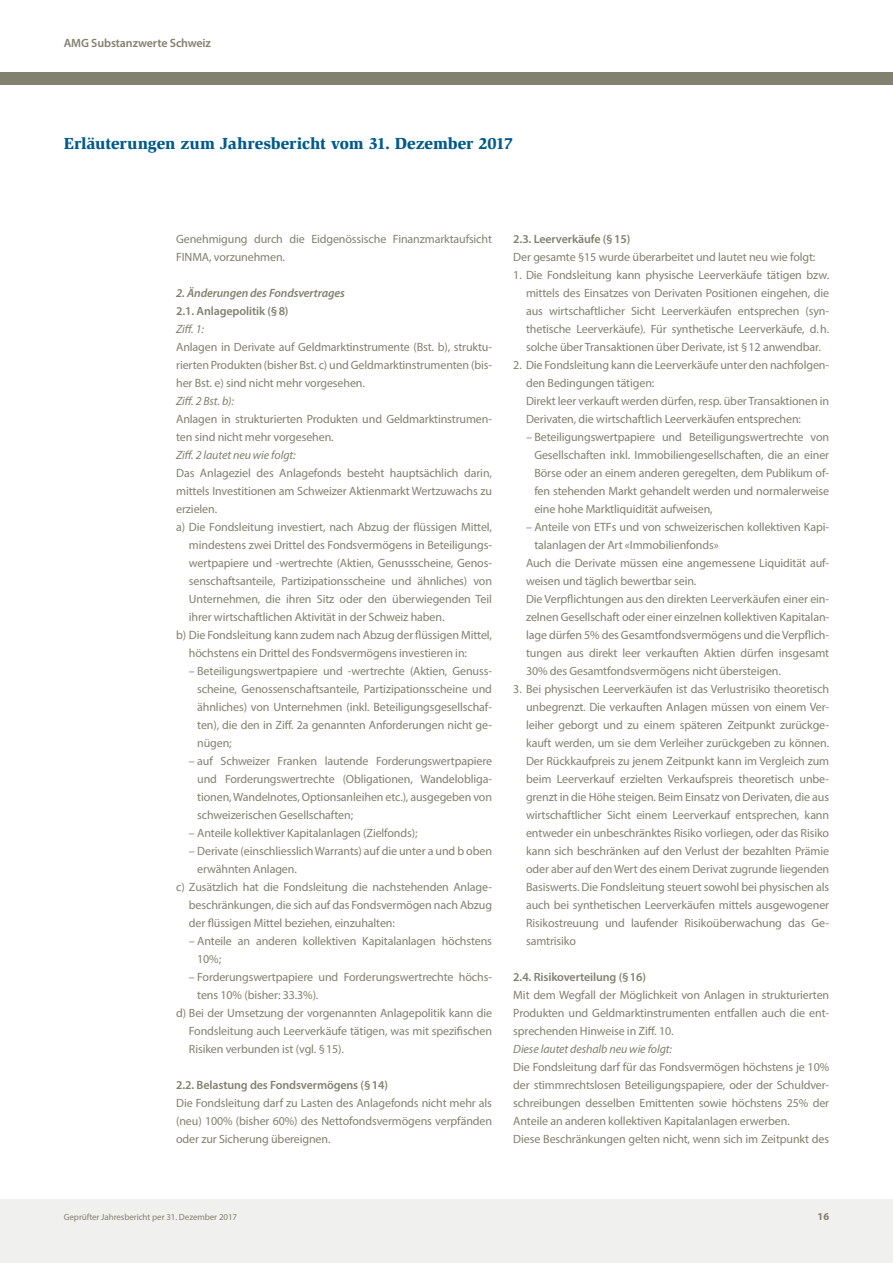
<style>
.page{position:relative;width:893px;height:1263px;background:#fff}
.page>*{position:absolute;margin:0;border:0;box-sizing:border-box;transform-origin:0 0}
.t1{font:900 16.5px "Slimbach";letter-spacing:-.005em;color:#005b8d}
.t2{font:12px/18px "Myriad Pro";letter-spacing:-.01em;color:#82806e;text-align:justify}
.t3{font:600 12px "Myriad Pro";letter-spacing:-.01em;color:#82806e}
.t4{font:italic 12px "Myriad Pro";letter-spacing:-.01em;color:#82806e}
.t5{font:italic 600 12px "Myriad Pro";letter-spacing:-.01em;color:#82806e}
.t6{font:700 10.5px "Myriad Pro";color:#82806e}
.t7{font:9px "Myriad Pro";letter-spacing:-.01em;color:#82806e}
</style>
<div class="page">
<div style="left:0;top:1199px;width:893px;height:64px;background:#f0f1ee"></div>
<div style="left:0;top:72px;width:893px;height:13px;background:#82806e"></div>
<p class="t3" style="left:64px;top:36px;width:149px">AMG Substanzwerte Schweiz</p>
<h1 class="t1" style="left:64px;top:133px;width:451px">Erläuterungen zum Jahresbericht vom 31. Dezember 2017</h1>
<p class="t2" style="left:176px;top:230px;width:317px">Genehmigung durch die Eidgenössische Finanzmarktaufsicht<br>FINMA, vorzunehmen.</p>
<p class="t5" style="left:176px;top:285px;width:170px">2. Änderungen des Fondsvertrages</p>
<p class="t3" style="left:176px;top:303px;width:114px">2.1. Anlagepolitik (§8)</p>
<p class="t4" style="left:176px;top:321px;width:29px">Ziff. 1:</p>
<p class="t2" style="left:176px;top:338px;width:317px">Anlagen in Derivate auf Geldmarktinstrumente (Bst. b), struktu&shy;rierten Produkten (bisher Bst. c) und Geldmarktinstrumenten (bis&shy;her Bst. e) sind nicht mehr vorgesehen.</p>
<p class="t4" style="left:176px;top:393px;width:59px">Ziff. 2 Bst. b):</p>
<p class="t2" style="left:176px;top:410px;width:317px">Anlagen in strukturierten Produkten und Geldmarktinstrumen&shy;ten sind nicht mehr vorgesehen.</p>
<p class="t4" style="left:176px;top:447px;width:121px">Ziff. 2 lautet neu wie folgt:</p>
<p class="t2" style="left:176px;top:464px;width:317px">Das Anlageziel des Anlagefonds besteht hauptsächlich darin,</p>
<p class="t2" style="left:176px;top:482px;width:317px">mittels Investitionen am Schweizer Aktienmarkt Wertzuwachs zu</p>
<p class="t2" style="left:176px;top:500px;width:43px">erzielen.</p>
<p class="t2" style="left:176px;top:518px;width:317px">a) Die Fondsleitung investiert, nach Abzug der flüssigen Mittel,</p>
<p class="t2" style="left:189px;top:536px;width:305px">mindestens zwei Drittel des Fondsvermögens in Beteiligungs-</p>
<p class="t2" style="left:189px;top:554px;width:305px">wertpapiere und -wertrechte (Aktien, Genussscheine, Genos-</p>
<p class="t2" style="left:189px;top:572px;width:305px">senschaftsanteile, Partizipationsscheine und ähnliches) von</p>
<p class="t2" style="left:189px;top:590px;width:305px">Unternehmen, die ihren Sitz oder den überwiegenden Teil</p>
<p class="t2" style="left:189px;top:608px;width:257px">ihrer wirtschaftlichen Aktivität in der Schweiz haben.</p>
<p class="t2" style="left:176px;top:626px;width:317px">b) Die Fondsleitung kann zudem nach Abzug der flüssigen Mittel,</p>
<p class="t2" style="left:189px;top:644px;width:280px">höchstens ein Drittel des Fondsvermögens investieren in:</p>
<p class="t2" style="left:197px;top:662px;width:296px;text-indent:-8px">– Beteiligungswertpapiere und -wertrechte (Aktien, Genuss&shy;scheine, Genossenschaftsanteile, Partizipationsscheine und ähnliches) von Unternehmen (inkl. Beteiligungsgesellschaf&shy;ten), die den in Ziff. 2a genannten Anforderungen nicht ge&shy;nügen;</p>
<p class="t2" style="left:197px;top:752px;width:296px;text-indent:-8px">– auf Schweizer Franken lautende Forderungswertpapiere und Forderungswertrechte (Obligationen, Wandelobliga&shy;tionen, Wandelnotes, Optionsanleihen etc.), ausgegeben von schweizerischen Gesellschaften;</p>
<p class="t2" style="left:189px;top:824px;width:230px">– Anteile kollektiver Kapitalanlagen (Zielfonds);</p>
<p class="t2" style="left:189px;top:842px;width:305px">– Derivate (einschliesslich Warrants) auf die unter a und b oben</p>
<p class="t2" style="left:197px;top:860px;width:101px">erwähnten Anlagen.</p>
<p class="t2" style="left:176px;top:878px;width:317px">c) Zusätzlich hat die Fondsleitung die nachstehenden Anlage-</p>
<p class="t2" style="left:189px;top:896px;width:305px">beschränkungen, die sich auf das Fondsvermögen nach Abzug</p>
<p class="t2" style="left:189px;top:914px;width:208px">der flüssigen Mittel beziehen, einzuhalten:</p>
<p class="t2" style="left:197px;top:932px;width:296px;text-indent:-8px">– Anteile an anderen kollektiven Kapitalanlagen höchstens<br>10%;</p>
<p class="t2" style="left:189px;top:968px;width:305px">– Forderungswertpapiere und Forderungswertrechte höchs-</p>
<p class="t2" style="left:197px;top:986px;width:123px">tens 10% (bisher: 33.3%).</p>
<p class="t2" style="left:176px;top:1004px;width:317px">d) Bei der Umsetzung der vorgenannten Anlagepolitik kann die</p>
<p class="t2" style="left:189px;top:1022px;width:305px">Fondsleitung auch Leerverkäufe tätigen, was mit spezifischen</p>
<p class="t2" style="left:189px;top:1040px;width:157px">Risiken verbunden ist (vgl. §15).</p>
<p class="t3" style="left:176px;top:1077px;width:213px">2.2. Belastung des Fondsvermögens (§14)</p>
<p class="t2" style="left:176px;top:1094px;width:317px">Die Fondsleitung darf zu Lasten des Anlagefonds nicht mehr als (neu) 100% (bisher 60%) des Nettofondsvermögens verpfänden oder zur Sicherung übereignen.</p>
<p class="t3" style="left:513px;top:231px;width:118px">2.3. Leerverkäufe (§15)</p>
<p class="t2" style="left:513px;top:248px;width:304px">Der gesamte §15 wurde überarbeitet und lautet neu wie folgt:</p>
<p class="t2" style="left:526px;top:266px;width:305px;text-indent:-13px">1. Die Fondsleitung kann physische Leerverkäufe tätigen bzw. mittels des Einsatzes von Derivaten Positionen eingehen, die aus wirtschaftlicher Sicht Leerverkäufen entsprechen (syn&shy;thetische Leerverkäufe). Für synthetische Leerverkäufe, d.h. solche über Transaktionen über Derivate, ist §12 anwendbar.</p>
<p class="t2" style="left:526px;top:356px;width:305px;text-align:left;text-indent:-13px">2. Die Fondsleitung kann die Leerverkäufe unter den nachfolgen&shy;den Bedingungen tätigen:<br>Direkt leer verkauft werden dürfen, resp. über Transaktionen in Derivaten, die wirtschaftlich Leerverkäufen entsprechen:</p>
<p class="t2" style="left:534px;top:428px;width:296px;text-indent:-8px">– Beteiligungswertpapiere und Beteiligungswertrechte von Gesellschaften inkl. Immobiliengesellschaften, die an einer Börse oder an einem anderen geregelten, dem Publikum of&shy;fen stehenden Markt gehandelt werden und normalerweise eine hohe Marktliquidität aufweisen,</p>
<p class="t2" style="left:526px;top:518px;width:305px">– Anteile von ETFs und von schweizerischen kollektiven Kapi-</p>
<p class="t2" style="left:534px;top:536px;width:186px">talanlagen der Art «Immobilienfonds»</p>
<p class="t2" style="left:526px;top:554px;width:305px">Auch die Derivate müssen eine angemessene Liquidität auf-</p>
<p class="t2" style="left:526px;top:572px;width:172px">weisen und täglich bewertbar sein.</p>
<p class="t2" style="left:526px;top:590px;width:305px">Die Verpflichtungen aus den direkten Leerverkäufen einer ein-</p>
<p class="t2" style="left:526px;top:608px;width:305px">zelnen Gesellschaft oder einer einzelnen kollektiven Kapitalan-</p>
<p class="t2" style="left:526px;top:626px;width:305px">lage dürfen 5% des Gesamtfondsvermögens und die Verpflich-</p>
<p class="t2" style="left:526px;top:644px;width:305px">tungen aus direkt leer verkauften Aktien dürfen insgesamt</p>
<p class="t2" style="left:526px;top:662px;width:256px">30% des Gesamtfondsvermögens nicht übersteigen.</p>
<p class="t2" style="left:526px;top:680px;width:305px;text-indent:-13px">3. Bei physischen Leerverkäufen ist das Verlustrisiko theoretisch unbegrenzt. Die verkauften Anlagen müssen von einem Ver&shy;leiher geborgt und zu einem späteren Zeitpunkt zurückge&shy;kauft werden, um sie dem Verleiher zurückgeben zu können.<br>Der Rückkaufpreis zu jenem Zeitpunkt kann im Vergleich zum beim Leerverkauf erzielten Verkaufspreis theoretisch unbe&shy;grenzt in die Höhe steigen. Beim Einsatz von Derivaten, die aus wirtschaftlicher Sicht einem Leerverkauf entsprechen, kann entweder ein unbeschränktes Risiko vorliegen, oder das Risiko kann sich beschränken auf den Verlust der bezahlten Prämie oder aber auf den Wert des einem Derivat zugrunde liegenden Basiswerts. Die Fondsleitung steuert sowohl bei physischen als auch bei synthetischen Leerverkäufen mittels ausgewogener Risikostreuung und laufender Risikoüberwachung das Ge&shy;samtrisiko</p>
<p class="t3" style="left:513px;top:969px;width:134px">2.4. Risikoverteilung (§16)</p>
<p class="t2" style="left:513px;top:986px;width:317px">Mit dem Wegfall der Möglichkeit von Anlagen in strukturierten Produkten und Geldmarktinstrumenten entfallen auch die ent&shy;sprechenden Hinweise in Ziff. 10.</p>
<p class="t4" style="left:513px;top:1041px;width:160px">Diese lautet deshalb neu wie folgt:</p>
<p class="t2" style="left:513px;top:1058px;width:317px;text-align:left">Die Fondsleitung darf für das Fondsvermögen höchstens je 10% der stimmrechtslosen Beteiligungspapiere, oder der Schuldver&shy;schreibungen desselben Emittenten sowie höchstens 25% der Anteile an anderen kollektiven Kapitalanlagen erwerben.<br>Diese Beschränkungen gelten nicht, wenn sich im Zeitpunkt des</p>
<p class="t7" style="left:64px;top:1212px;width:175px">Geprüfter Jahresbericht per 31. Dezember 2017</p>
<p class="t6" style="left:818px;top:1210px;width:13px">16</p>
</div>
